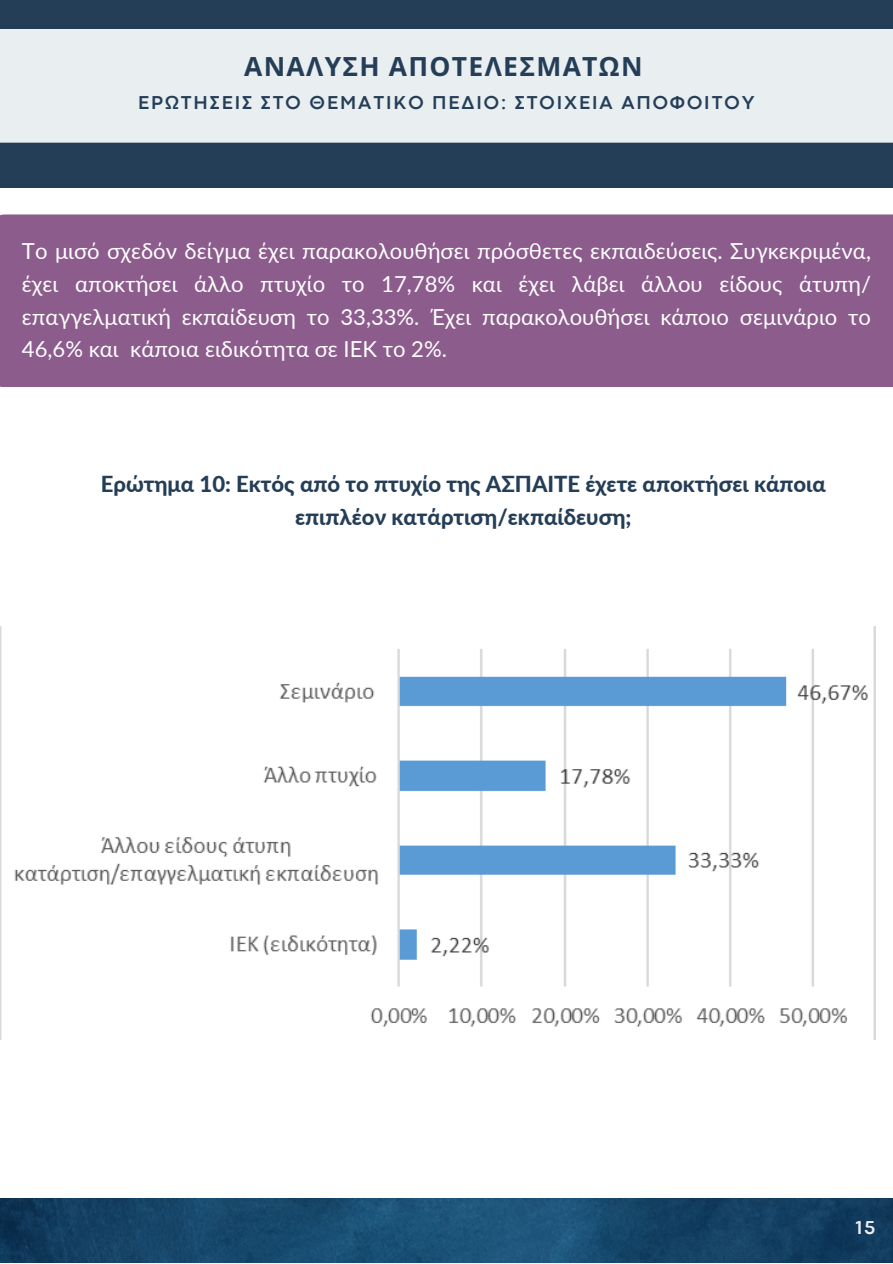
<style>
.page{position:relative;width:893px;height:1264px;background:#fff}
.page>*{position:absolute;margin:0;border:0;box-sizing:border-box;transform-origin:0 0}
.t1{font:700 26.4px "Noto Sans";letter-spacing:.05em;color:#253e57}
.t2{font:22.05px/32.5px "Lato";color:#fff;text-align:justify}
.t3{font:800 22.05px/32.5px "Lato";color:#253e57;text-align:center}
.t4{font:700 19.5px "Codec Pro";letter-spacing:.1em;color:#253e57}
.t5{font:700 19.5px "Codec Pro";color:#e9eef1}
</style>
<div class="page">
<div style="left:0;top:0;width:892px;height:1262px;background:#253e57"></div>
<div style="left:0;top:188px;width:892px;height:1074px;background:#fff"></div>
<div style="left:0;top:214px;width:892px;height:173px;background:#8c5c8d"></div>
<div style="left:0;top:29px;width:892px;height:114px;background:#e9eef1"></div>
<img style="left:0;top:1198px;width:892px;height:64px">
<img style="left:0;top:627px;width:875px;height:412px">
<p class="t1" style="left:244px;top:48px;width:400px">ΑΝΑΛΥΣΗ ΑΠΟΤΕΛΕΣΜΑΤΩΝ</p>
<p class="t4" style="left:138px;top:96px;width:617px">ΕΡΩΤΗΣΕΙΣ ΣΤΟ ΘΕΜΑΤΙΚΟ ΠΕΔΙΟ: ΣΤΟΙΧΕΙΑ ΑΠΟΦΟΙΤΟΥ</p>
<p class="t2" style="left:22px;top:234px;width:850px">Το μισό σχεδόν δείγμα έχει παρακολουθήσει πρόσθετες εκπαιδεύσεις. Συγκεκριμένα, έχει αποκτήσει άλλο πτυχίο το 17,78% και έχει λάβει άλλου είδους άτυπη/ επαγγελματική εκπαίδευση το 33,33%. Έχει παρακολουθήσει κάποιο σεμινάριο το 46,6% και κάποια ειδικότητα σε ΙΕΚ το 2%.</p>
<p class="t3" style="left:101px;top:467px;width:726px">Ερώτημα 10: Εκτός από το πτυχίο της ΑΣΠΑΙΤΕ έχετε αποκτήσει κάποια επιπλέον κατάρτιση/εκπαίδευση;</p>
<p class="t5" style="left:855px;top:1220px;width:21px">15</p>
</div>
